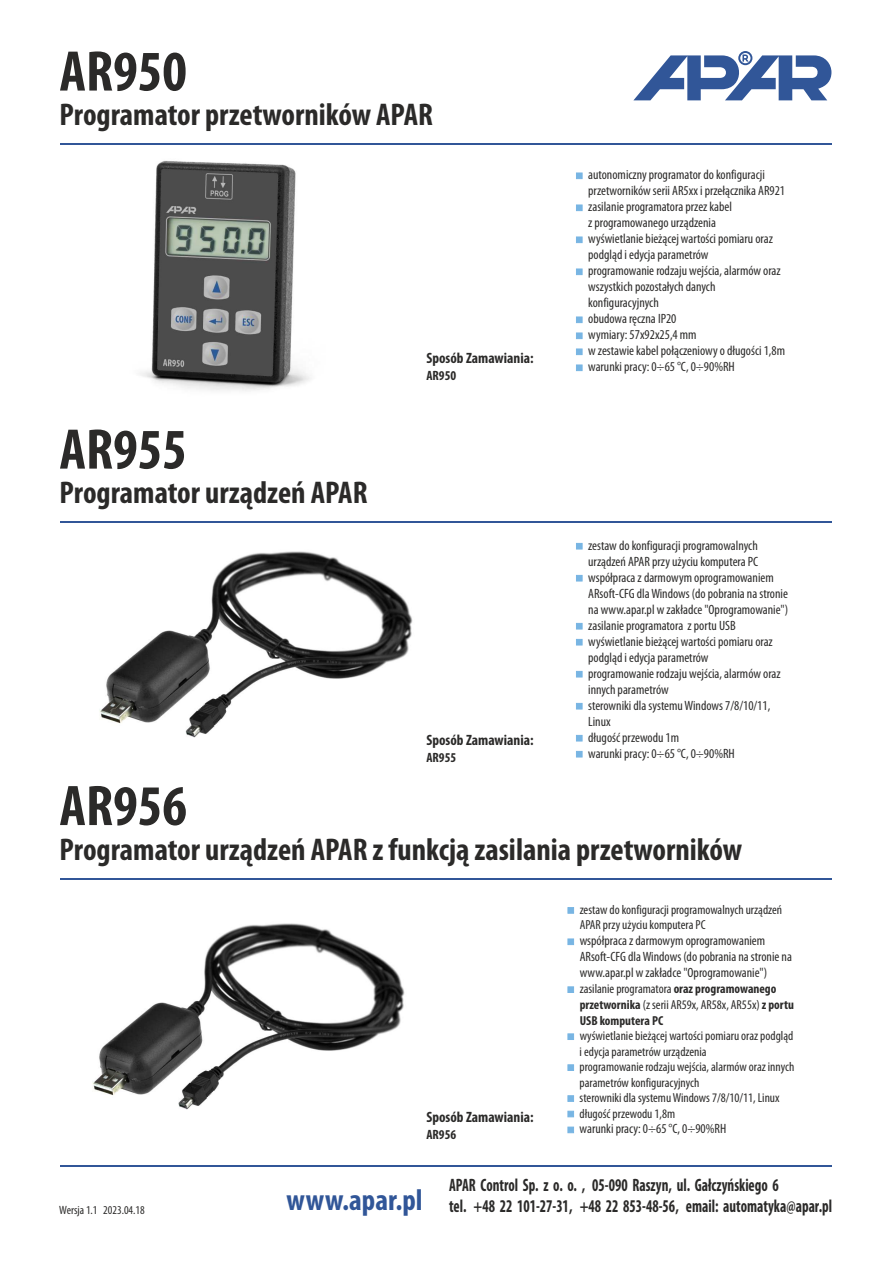
<style>
.page{position:relative;width:893px;height:1263px;background:#fff}
.page>*{position:absolute;margin:0;border:0;box-sizing:border-box;transform-origin:0 0}
.t1{font:700 condensed 57.75px "Myriad Pro";color:#2b2a29}
.t2{font:700 condensed 31.5px "Myriad Pro";color:#2b2a29}
.t3{font:700 condensed 18px "Myriad Pro";color:#2b2a29;scale:.82 1}
.t4{font:700 condensed 15px "Myriad Pro";color:#2b2a29}
.t5{font:condensed 13.5px/16px "Myriad Pro";color:#2b2a29}
.t6{font:700 condensed 13.5px "Myriad Pro";color:#2b2a29}
.t7{font:condensed 13.05px/15.5px "Myriad Pro";color:#2b2a29}
.t8{font:700 condensed 13.05px/15.8px "Myriad Pro";color:#2b2a29}
.t9{font:condensed 12px "Myriad Pro";color:#2b2a29}
.s1{color:#78b5e3}
.s2{font-weight:400}
.s3{font-size:30px;color:#315698}
</style>
<div class="page">
<img style="left:99px;top:551px;width:314px;height:187px">
<img style="left:92px;top:923px;width:313px;height:187px">
<img style="left:140px;top:161px;width:170px;height:230px">
<hr style="left:60px;top:1165px;width:771px;height:2px;background:#315698">
<hr style="left:60px;top:144px;width:771px;height:1px;background:#315698">
<hr style="left:60px;top:522px;width:771px;height:1px;background:#315698">
<hr style="left:60px;top:878px;width:771px;height:2px;background:#315698">
<svg style="left:634px;top:51px;width:197px;height:49px"></svg>
<h1 class="t1" style="left:60px;top:47px;width:129px">AR950</h1>
<h2 class="t2" style="left:60px;top:102px;width:375px">Programator przetworników APAR</h2>
<h1 class="t1" style="left:60px;top:425px;width:129px">AR955</h1>
<h2 class="t2" style="left:60px;top:480px;width:309px">Programator urządzeń APAR</h2>
<p class="t4" style="left:426px;top:352px;width:109px">Sposób Zamawiania:</p>
<p class="t6" style="left:426px;top:370px;width:31px">AR950</p>
<p class="t4" style="left:426px;top:734px;width:109px">Sposób Zamawiania:</p>
<p class="t6" style="left:426px;top:752px;width:31px">AR955</p>
<p class="t5" style="left:588px;top:168px;width:198px;text-indent:-13px"><span class="s1">■</span> autonomiczny programator do konfiguracji przetworników serii AR5xx i przełącznika AR921</p>
<p class="t5" style="left:576px;top:200px;width:158px;text-align:center"><span class="s1">■</span> zasilanie programatora przez kabel z programowanego urządzenia</p>
<p class="t5" style="left:588px;top:232px;width:186px;text-indent:-13px"><span class="s1">■</span> wyświetlanie bieżącej wartości pomiaru oraz podgląd i edycja parametrów</p>
<p class="t5" style="left:588px;top:264px;width:194px;text-indent:-13px"><span class="s1">■</span> programowanie rodzaju wejścia, alarmów oraz wszystkich pozostałych danych konfiguracyjnych</p>
<p class="t5" style="left:576px;top:312px;width:102px"><span class="s1">■</span> obudowa ręczna IP20</p>
<p class="t5" style="left:576px;top:328px;width:123px"><span class="s1">■</span> wymiary: 57x92x25,4 mm</p>
<p class="t5" style="left:576px;top:344px;width:211px"><span class="s1">■</span> w zestawie kabel połączeniowy o długości 1,8m</p>
<p class="t5" style="left:576px;top:360px;width:161px"><span class="s1">■</span> warunki pracy: 0÷65 °C, 0÷90%RH</p>
<p class="t5" style="left:576px;top:538px;width:184px;text-align:right"><span class="s1">■</span> zestaw do konfiguracji programowalnych urządzeń APAR przy użyciu komputera PC</p>
<p class="t5" style="left:588px;top:570px;width:201px;text-indent:-13px"><span class="s1">■</span> współpraca z darmowym oprogramowaniem<br>ARsoft-CFG dla Windows (do pobrania na stronie na www.apar.pl w zakładce "Oprogramowanie")</p>
<p class="t5" style="left:576px;top:618px;width:162px"><span class="s1">■</span> zasilanie programatora z portu USB</p>
<p class="t5" style="left:588px;top:634px;width:186px;text-indent:-13px"><span class="s1">■</span> wyświetlanie bieżącej wartości pomiaru oraz podgląd i edycja parametrów</p>
<p class="t5" style="left:588px;top:666px;width:194px;text-indent:-13px"><span class="s1">■</span> programowanie rodzaju wejścia, alarmów oraz innych parametrów</p>
<p class="t5" style="left:588px;top:698px;width:184px;text-indent:-13px"><span class="s1">■</span> sterowniki dla systemu Windows 7/8/10/11,<br>Linux</p>
<p class="t5" style="left:576px;top:730px;width:105px"><span class="s1">■</span> długość przewodu 1m</p>
<p class="t5" style="left:576px;top:746px;width:161px"><span class="s1">■</span> warunki pracy: 0÷65 °C, 0÷90%RH</p>
<h1 class="t1" style="left:60px;top:782px;width:129px">AR956</h1>
<h2 class="t2" style="left:60px;top:836px;width:684px">Programator urządzeń APAR z funkcją zasilania przetworników</h2>
<p class="t9" style="left:59px;top:1205px;width:87px">Wersja 1.1 2023.04.18</p>
<p class="t4" style="left:426px;top:1111px;width:109px">Sposób Zamawiania:</p>
<p class="t6" style="left:426px;top:1129px;width:31px">AR956</p>
<p class="t7" style="left:580px;top:903px;width:204px;text-indent:-13px"><span class="s1">■</span> zestaw do konfiguracji programowalnych urządzeń<br>APAR przy użyciu komputera PC</p>
<p class="t5" style="left:580px;top:934px;width:214px;text-indent:-13px"><span class="s1">■</span> współpraca z darmowym oprogramowaniem<br>ARsoft-CFG dla Windows (do pobrania na stronie na www.apar.pl w zakładce "Oprogramowanie")</p>
<p class="t8" style="left:580px;top:982px;width:216px;text-indent:-13px"><span class="s1">■</span> <span class="s2">zasilanie programatora</span> oraz programowanego przetwornika <span class="s2">(z serii AR59x, AR58x, AR55x)</span> z portu<br>USB komputera PC</p>
<p class="t7" style="left:580px;top:1029px;width:215px;text-indent:-13px"><span class="s1">■</span> wyświetlanie bieżącej wartości pomiaru oraz podgląd i edycja parametrów urządzenia</p>
<p class="t7" style="left:580px;top:1060px;width:216px;text-indent:-13px"><span class="s1">■</span> programowanie rodzaju wejścia, alarmów oraz innych parametrów konfiguracyjnych</p>
<p class="t7" style="left:567px;top:1091px;width:214px"><span class="s1">■</span> sterowniki dla systemu Windows 7/8/10/11, Linux</p>
<p class="t7" style="left:567px;top:1106px;width:110px"><span class="s1">■</span> długość przewodu 1,8m</p>
<p class="t5" style="left:567px;top:1122px;width:161px"><span class="s1">■</span> warunki pracy: 0÷65 °C, 0÷90%RH</p>
<h3 class="t3" style="left:449px;top:1177px;width:404px">APAR Control Sp. z o. o. , 05-090 Raszyn, ul. Gałczyńskiego 6</h3>
<h3 class="t3" style="left:286px;top:1199px;width:667px"><span class="s3">www.apar.pl</span> tel. +48 22 101-27-31, +48 22 853-48-56, email: automatyka@apar.pl</h3>
</div>
